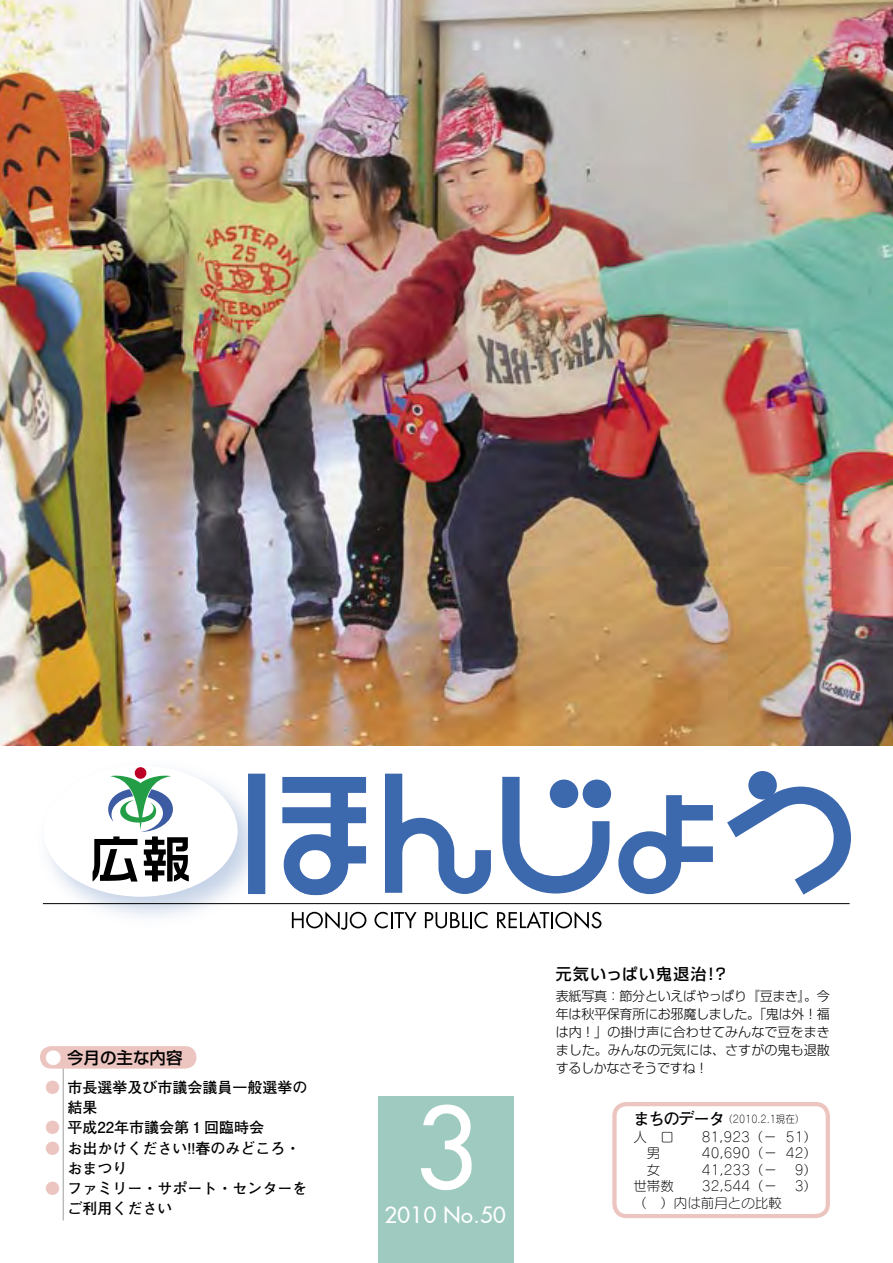
<style>
.page{position:relative;width:893px;height:1263px;background:#fff}
.page>*{position:absolute;margin:0;border:0;box-sizing:border-box;transform-origin:0 0}
.t1{font:111px "Fusi Normal";color:#fff}
.t2{font:22.5px "Fusi Normal";letter-spacing:.02em;color:#fff}
.t3{font:500 16.5px "Shin Go Pro";color:#000}
.t4{font:700 16.5px "Futo Go B101 Pro";letter-spacing:-.09em;color:#000}
.t5{font:500 15.75px "Shin Go Pro";letter-spacing:.1em;color:#000}
.t6{font:700 15px "Futo Go B101 Pro";color:#000}
.t7{font:700 15px "Futo Go B101 Pro";color:#ecc5c0}
.t8{font:13.5px "Seurat Pro L";color:#000}
.t9{font:300 13.05px/18px "Shin Go Pro";letter-spacing:.005em;color:#000;text-align:justify}
.t10{font:300 13.05px "Shin Go Pro";letter-spacing:-.03em;color:#000}
.t11{font:10.5px "Seurat Pro L";color:#000;scale:.9 1}
.s1{color:#fff}
</style>
<div class="page">
<div style="left:36px;top:758px;width:230px;height:170px;background:#3c68ae;opacity:.3"></div>
<div style="left:44px;top:766px;width:194px;height:131px;background:#fff;border-radius:50%"></div>
<div style="left:135px;top:767px;width:11px;height:12px;background:#be0027;border-radius:50%"></div>
<svg style="left:93px;top:774px;width:96px;height:107px"></svg>
<hr style="left:43px;top:903px;width:807px;height:1px;background:#000">
<div style="left:379px;top:1096px;width:135px;height:167px;background:#9fcac0"></div>
<svg style="left:248px;top:774px;width:118px;height:121px"></svg>
<svg style="left:502px;top:777px;width:107px;height:116px"></svg>
<svg style="left:618px;top:795px;width:95px;height:99px"></svg>
<svg style="left:727px;top:786px;width:124px;height:109px"></svg>
<svg style="left:385px;top:774px;width:106px;height:120px"></svg>
<div style="left:550px;top:779px;width:28px;height:29px;background:#3c68ae;border-radius:50%"></div>
<div style="left:583px;top:779px;width:28px;height:29px;background:#3c68ae;border-radius:50%"></div>
<div style="left:748px;top:771px;width:29px;height:28px;background:#3c68ae;border-radius:50%"></div>
<svg style="left:292px;top:911px;width:74px;height:19px"></svg>
<svg style="left:374px;top:912px;width:43px;height:16px"></svg>
<svg style="left:425px;top:912px;width:62px;height:16px"></svg>
<svg style="left:497px;top:911px;width:104px;height:18px"></svg>
<hr style="left:63px;top:1067px;width:1px;height:153px;background:#aaa">
<svg style="left:612px;top:1102px;width:218px;height:114px"></svg>
<div style="left:633px;top:1110px;width:177px;height:103px;background:#fff"></div>
<div style="left:40px;top:1046px;width:156px;height:22px;background:#ecc5c0"></div>
<img style="left:0;top:0;width:893px;height:745px">
<p class="t3" style="left:45px;top:1044px;width:139px"><span class="s1">●</span> 今月の主な内容</p>
<p class="t7" style="left:45px;top:1075px;width:16px">●</p>
<p class="t7" style="left:45px;top:1116px;width:16px">●</p>
<p class="t7" style="left:45px;top:1136px;width:16px">●</p>
<p class="t7" style="left:45px;top:1176px;width:16px">●</p>
<p class="t6" style="left:68px;top:1075px;width:242px">市長選挙及び市議会議員一般選挙の</p>
<p class="t6" style="left:68px;top:1095px;width:32px">結果</p>
<p class="t6" style="left:68px;top:1116px;width:198px">平成22年市議会第１回臨時会</p>
<p class="t6" style="left:68px;top:1136px;width:234px">お出かけください!!春のみどころ・</p>
<p class="t6" style="left:68px;top:1156px;width:62px">おまつり</p>
<p class="t6" style="left:68px;top:1176px;width:242px">ファミリー・サポート・センターを</p>
<p class="t6" style="left:68px;top:1197px;width:107px">ご利用ください</p>
<p class="t1" style="left:415px;top:1077px;width:64px">3</p>
<p class="t2" style="left:384px;top:1200px;width:123px">2010 No.50</p>
<p class="t5" style="left:556px;top:961px;width:171px">元気いっぱい鬼退治 ?!</p>
<p class="t9" style="left:556px;top:985px;width:275px">表紙写真：節分といえばやっぱり『豆まき』。今年は秋平保育所にお邪魔しました。「鬼は外！福は内！」の掛け声に合わせてみんなで豆をまきました。みんなの元気には、さすがの鬼も退散</p>
<p class="t10" style="left:556px;top:1057px;width:154px">するしかなさそうですね！</p>
<p class="t4" style="left:633px;top:1105px;width:93px">まちのデータ</p>
<p class="t11" style="left:723px;top:1112px;width:91px">（2010.2.1現在(</p>
<p class="t8" style="left:633px;top:1128px;width:42px">人　口</p>
<p class="t8" style="left:702px;top:1128px;width:77px">81,923)－</p>
<p class="t8" style="left:786px;top:1128px;width:33px">51(</p>
<p class="t8" style="left:633px;top:1144px;width:28px">　男</p>
<p class="t8" style="left:702px;top:1144px;width:77px">40,690)－</p>
<p class="t8" style="left:786px;top:1144px;width:33px">42(</p>
<p class="t8" style="left:633px;top:1161px;width:28px">　女</p>
<p class="t8" style="left:702px;top:1161px;width:77px">41,233)－</p>
<p class="t8" style="left:795px;top:1161px;width:24px">9(</p>
<p class="t8" style="left:633px;top:1177px;width:42px">世帯数</p>
<p class="t8" style="left:633px;top:1194px;width:150px">（　）内は前月との比較</p>
<p class="t8" style="left:702px;top:1177px;width:77px">32,544)－</p>
<p class="t8" style="left:795px;top:1177px;width:24px">3(</p>
</div>
